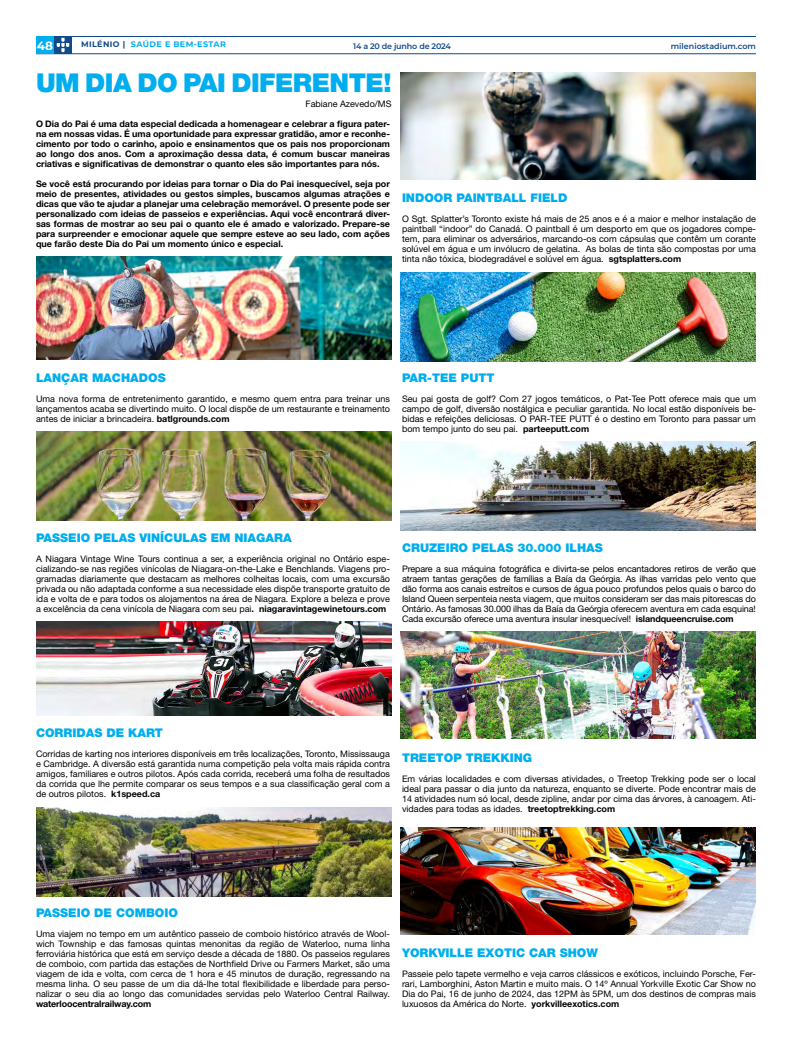
<style>
.page{position:relative;width:792px;height:1044px;background:#fff}
.page>*{position:absolute;margin:0;border:0;box-sizing:border-box;transform-origin:0 0}
.t1{font:900 26px "Helvetica Neue LT Std";letter-spacing:-.02em;color:#00aeef}
.t2{font:900 12px "Helvetica Neue LT Std";color:#00aeef}
.t3{font:700 12px "Montserrat";color:#fff}
.t4{font:9px/10px "Helvetica Neue LT Std";color:#000;text-align:justify}
.t5{font:700 9px/10px "Helvetica Neue LT Std";color:#000;text-align:justify}
.t6{font:700 8px "Montserrat";letter-spacing:.05em;color:#00aeef}
.t7{font:600 8px "Montserrat";letter-spacing:-.02em;color:#114a8a}
.t8{font:600 8px "Montserrat";color:#114a8a}
.s1{color:#114a8a}
.s2{font-weight:700}
</style>
<div class="page">
<hr style="left:36px;top:54px;width:720px;height:1px;background:#114a8a">
<hr style="left:36px;top:36px;width:720px;height:1px;background:#114a8a">
<svg style="left:54px;top:37px;width:18px;height:17px"></svg>
<svg style="left:57px;top:38px;width:12px;height:14px"></svg>
<div style="left:36px;top:36px;width:18px;height:18px;background:#00aeef"></div>
<img style="left:36px;top:256px;width:356px;height:104px">
<img style="left:400px;top:272px;width:356px;height:90px">
<img style="left:36px;top:431px;width:356px;height:90px">
<img style="left:400px;top:441px;width:356px;height:90px">
<img style="left:36px;top:621px;width:355px;height:95px">
<img style="left:400px;top:631px;width:356px;height:108px">
<img style="left:36px;top:807px;width:356px;height:90px">
<img style="left:400px;top:827px;width:356px;height:108px">
<img style="left:400px;top:72px;width:356px;height:108px">
<p class="t6" style="left:81px;top:39px;width:146px"><span class="s1">MILÉNIO |</span> SAÚDE E BEM-ESTAR</p>
<h2 class="t3" style="left:37px;top:37px;width:18px">48</h2>
<p class="t7" style="left:353px;top:40px;width:99px">14 a 20 de junho de 2024</p>
<p class="t8" style="left:671px;top:40px;width:87px">mileniostadium.com</p>
<h1 class="t1" style="left:36px;top:67px;width:357px">UM DIA DO PAI DIFERENTE!</h1>
<p class="t4" style="left:306px;top:99px;width:87px">Fabiane Azevedo/MS</p>
<p class="t5" style="left:36px;top:119px;width:356px">O Dia do Pai é uma data especial dedicada a homenagear e celebrar a figura pater&shy;na em nossas vidas. É uma oportunidade para expressar gratidão, amor e reconhe&shy;cimento por todo o carinho, apoio e ensinamentos que os pais nos proporcionam ao longo dos anos. Com a aproximação dessa data, é comum buscar maneiras criativas e significativas de demonstrar o quanto eles são importantes para nós.</p>
<p class="t5" style="left:36px;top:179px;width:356px">Se você está procurando por ideias para tornar o Dia do Pai inesquecível, seja por meio de presentes, atividades ou gestos simples, buscamos algumas atrações e dicas que vão te ajudar a planejar uma celebração memorável. O presente pode ser personalizado com ideias de passeios e experiências. Aqui você encontrará diver&shy;sas formas de mostrar ao seu pai o quanto ele é amado e valorizado. Prepare-se para surpreender e emocionar aquele que sempre esteve ao seu lado, com ações que farão deste Dia do Pai um momento único e especial.</p>
<h2 class="t2" style="left:402px;top:191px;width:167px">INDOOR PAINTBALL FIELD</h2>
<p class="t4" style="left:402px;top:214px;width:356px">O Sgt. Splatter’s Toronto existe há mais de 25 anos e é a maior e melhor instalação de paintball “indoor” do Canadá. O paintball é um desporto em que os jogadores compe&shy;tem, para eliminar os adversários, marcando-os com cápsulas que contêm um corante solúvel em água e um invólucro de gelatina. As bolas de tinta são compostas por uma tinta não tóxica, biodegradável e solúvel em água. <span class="s2">sgtsplatters.com</span></p>
<h2 class="t2" style="left:36px;top:371px;width:131px">LANÇAR MACHADOS</h2>
<p class="t4" style="left:36px;top:394px;width:356px">Uma nova forma de entretenimento garantido, e mesmo quem entra para treinar uns lançamentos acaba se divertindo muito. O local dispõe de um restaurante e treinamento antes de iniciar a brincadeira. <span class="s2">batlgrounds.com</span></p>
<h2 class="t2" style="left:402px;top:371px;width:94px">PAR-TEE PUTT</h2>
<p class="t4" style="left:402px;top:394px;width:356px">Seu pai gosta de golf? Com 27 jogos temáticos, o Pat-Tee Pott oferece mais que um campo de golf, diversão nostálgica e peculiar garantida. No local estão disponíveis be&shy;bidas e refeições deliciosas. O PAR-TEE PUTT é o destino em Toronto para passar um bom tempo junto do seu pai. <span class="s2">parteeputt.com</span></p>
<h2 class="t2" style="left:36px;top:531px;width:257px">PASSEIO PELAS VINÍCULAS EM NIAGARA</h2>
<p class="t4" style="left:36px;top:554px;width:356px">A Niagara Vintage Wine Tours continua a ser, a experiência original no Ontário espe&shy;cializando-se nas regiões vinícolas de Niagara-on-the-Lake e Benchlands. Viagens pro&shy;gramadas diariamente que destacam as melhores colheitas locais, com uma excursão privada ou não adaptada conforme a sua necessidade eles dispõe transporte gratuito de ida e volta de e para todos os alojamentos na área de Niagara. Explore a beleza e prove a excelência da cena vinícola de Niagara com seu pai<span class="s2">. niagaravintagewinetours.com</span></p>
<h2 class="t2" style="left:402px;top:541px;width:202px">CRUZEIRO PELAS 30.000 ILHAS</h2>
<p class="t4" style="left:402px;top:564px;width:356px">Prepare a sua máquina fotográfica e divirta-se pelos encantadores retiros de verão que atraem tantas gerações de famílias a Baía da Geórgia. As ilhas varridas pelo vento que dão forma aos canais estreitos e cursos de água pouco profundos pelos quais o barco do Island Queen serpenteia nesta viagem, que muitos consideram ser das mais pitorescas do Ontário. As famosas 30.000 ilhas da Baía da Geórgia oferecem aventura em cada esquina!<br>Cada excursão oferece uma aventura insular inesquecível! <span class="s2">islandqueencruise.com</span></p>
<h2 class="t2" style="left:36px;top:726px;width:128px">CORRIDAS DE KART</h2>
<p class="t4" style="left:36px;top:749px;width:356px">Corridas de karting nos interiores disponíveis em três localizações, Toronto, Mississauga e Cambridge. A diversão está garantida numa competição pela volta mais rápida contra amigos, familiares e outros pilotos. Após cada corrida, receberá uma folha de resultados da corrida que lhe permite comparar os seus tempos e a sua classificação geral com a de outros pilotos. <span class="s2">k1speed.ca</span></p>
<h2 class="t2" style="left:402px;top:751px;width:132px">TREETOP TREKKING</h2>
<p class="t4" style="left:402px;top:774px;width:355px">Em várias localidades e com diversas atividades, o Treetop Trekking pode ser o local ideal para passar o dia junto da natureza, enquanto se diverte. Pode encontrar mais de 14 atividades num só local, desde zipline, andar por cima das árvores, à canoagem. Ati&shy;vidades para todas as idades. <span class="s2">treetoptrekking.com</span></p>
<h2 class="t2" style="left:36px;top:906px;width:144px">PASSEIO DE COMBOIO</h2>
<p class="t4" style="left:36px;top:929px;width:356px">Uma viajem no tempo em um autêntico passeio de comboio histórico através de Wool&shy;wich Township e das famosas quintas menonitas da região de Waterloo, numa linha ferroviária histórica que está em serviço desde a década de 1880. Os passeios regulares de comboio, com partida das estações de Northfield Drive ou Farmers Market, são uma viagem de ida e volta, com cerca de 1 hora e 45 minutos de duração, regressando na mesma linha. O seu passe de um dia dá-lhe total flexibilidade e liberdade para perso&shy;nalizar o seu dia ao longo das comunidades servidas pelo Waterloo Central Railway.</p>
<p class="t5" style="left:36px;top:999px;width:117px">waterloocentralrailway.com</p>
<h2 class="t2" style="left:402px;top:946px;width:198px">YORKVILLE EXOTIC CAR SHOW</h2>
<p class="t4" style="left:402px;top:969px;width:355px">Passeie pelo tapete vermelho e veja carros clássicos e exóticos, incluindo Porsche, Fer&shy;rari, Lamborghini, Aston Martin e muito mais. O 14º Annual Yorkville Exotic Car Show no Dia do Pai, 16 de junho de 2024, das 12PM às 5PM, um dos destinos de compras mais luxuosos da América do Norte. <span class="s2">yorkvilleexotics.com</span></p>
</div>
